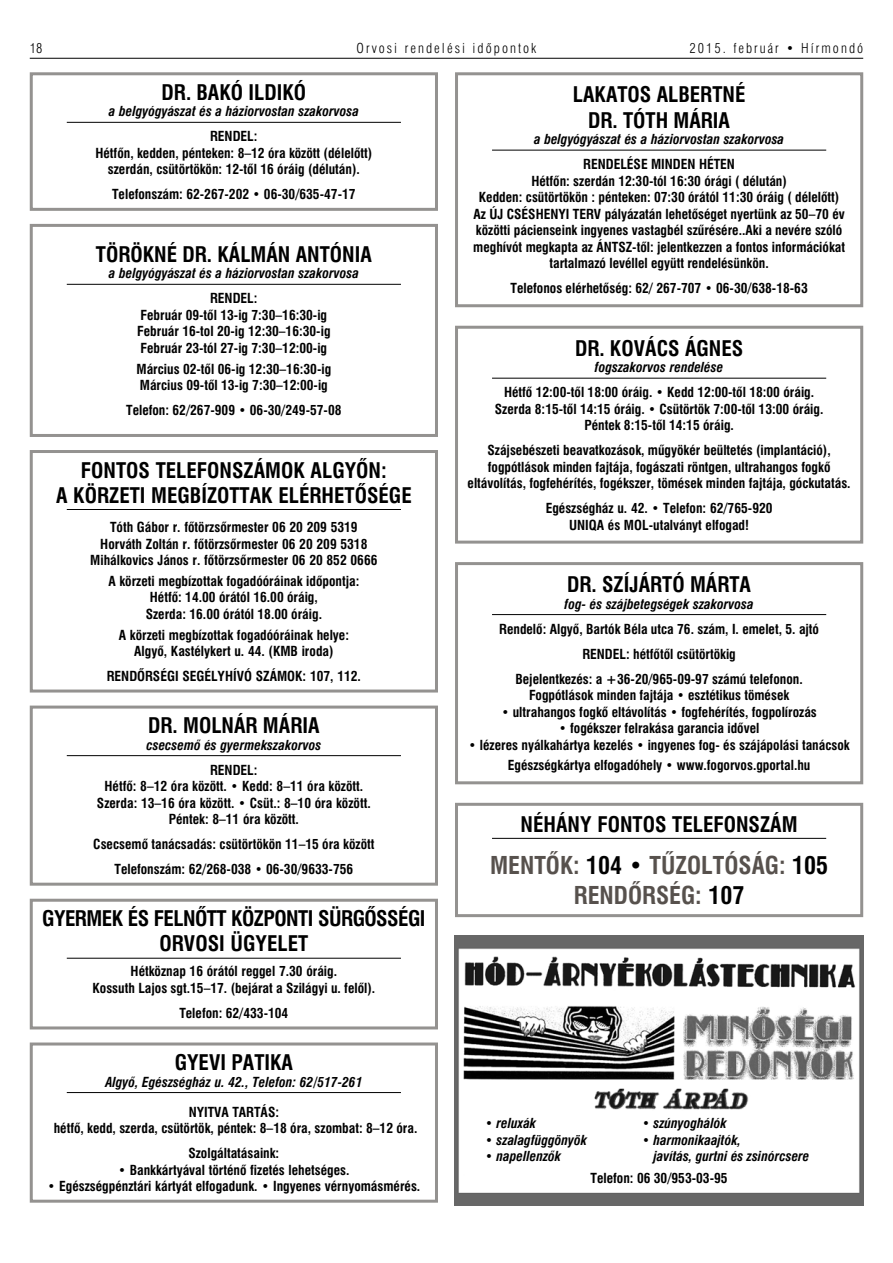
<style>
.page{position:relative;width:893px;height:1263px;background:#fff}
.page>*{position:absolute;margin:0;border:0;box-sizing:border-box;transform-origin:0 0}
.t1{font:24px/30px "Hu Swis 721 Cn BT Bold";color:#57514d;text-align:center}
.t2{font:21px/25.2px "Hu Swis 721 Cn BT Bold";color:#000}
.t3{font:21px/25.2px "Hu Swis 721 Cn BT Bold";letter-spacing:-.025em;color:#000;text-align:center}
.t4{font:13.5px/16.5px "Hu Swis 721 Cn BT Bold";color:#000;text-align:center}
.t5{font:italic 13.5px/16.5px "Hu Swis 721 Cn BT Bold";color:#000}
.t6{font:13.5px "Hu Swis 721 Lt Cn BT";letter-spacing:.15em;color:#000}
.s1{color:#000}
</style>
<div class="page">
<hr style="left:30px;top:58px;width:833px;height:1px;background:#000">
<hr style="left:492px;top:378px;width:334px;height:1px;background:#000">
<div style="left:455px;top:326px;width:408px;height:218px;border:3px solid #949290"></div>
<hr style="left:67px;top:755px;width:334px;height:1px;background:#000">
<div style="left:30px;top:705px;width:408px;height:181px;border:3px solid #949290"></div>
<hr style="left:67px;top:284px;width:334px;height:1px;background:#000">
<div style="left:30px;top:224px;width:408px;height:213px;border:3px solid #949290"></div>
<hr style="left:67px;top:958px;width:334px;height:1px;background:#000">
<div style="left:30px;top:899px;width:408px;height:130px;border:3px solid #949290"></div>
<hr style="left:492px;top:838px;width:334px;height:1px;background:#000">
<div style="left:455px;top:803px;width:408px;height:114px;border:3px solid #949290"></div>
<hr style="left:67px;top:122px;width:334px;height:1px;background:#000">
<div style="left:30px;top:72px;width:408px;height:139px;border:3px solid #949290"></div>
<hr style="left:67px;top:509px;width:334px;height:1px;background:#000">
<div style="left:30px;top:450px;width:408px;height:242px;border:3px solid #949290"></div>
<hr style="left:67px;top:1092px;width:334px;height:1px;background:#000">
<div style="left:30px;top:1042px;width:408px;height:161px;border:3px solid #949290"></div>
<hr style="left:492px;top:150px;width:334px;height:1px;background:#000">
<div style="left:455px;top:72px;width:408px;height:235px;border:3px solid #949290"></div>
<hr style="left:492px;top:614px;width:334px;height:1px;background:#000">
<div style="left:455px;top:562px;width:408px;height:222px;border:3px solid #949290"></div>
<img style="left:455px;top:936px;width:408px;height:270px">
<div style="left:485px;top:1117px;width:138px;height:54px;background:#fff"></div>
<div style="left:642px;top:1117px;width:206px;height:54px;background:#fff"></div>
<p class="t6" style="left:30px;top:40px;width:14px">18</p>
<p class="t6" style="left:357px;top:40px;width:181px">Orvosi rendelési idôpontok</p>
<p class="t6" style="left:690px;top:40px;width:175px">2015. február • Hírmondó</p>
<h2 class="t2" style="left:162px;top:80px;width:146px">DR. BAKÓ ILD IKÓ</h2>
<p class="t5" style="left:109px;top:103px;width:252px">a belgyógyászat és a háziorvostan szakorvosa</p>
<p class="t4" style="left:95px;top:128px;width:278px">Rendel:<br>Hétfôn, kedden, pénteken: 8–12 óra között (délelôtt) szerdán, csütörtökön: 12-tôl 16 óráig (délután).</p>
<p class="t4" style="left:112px;top:186px;width:245px">Telefonszám: 62-267-202 • 06-30/635-47-17</p>
<h2 class="t2" style="left:96px;top:242px;width:146px">TÖRÖKNÉ DR. KÁLMÁN</h2>
<h2 class="t2" style="left:296px;top:242px;width:77px">ANTÓNIA</h2>
<p class="t5" style="left:109px;top:265px;width:252px">a belgyógyászat és a háziorvostan szakorvosa</p>
<p class="t4" style="left:210px;top:290px;width:9px">RENDEL</p>
<p class="t4" style="left:137px;top:290px;width:195px;text-align:left;text-indent:117px">:<br>Február 09-tôl 13-ig 7:30–16:30-ig<br>Február 16-tol 20-ig 12:30–16:30-ig<br>Február 23-tól 27-ig 7:30–12:00-ig</p>
<p class="t4" style="left:136px;top:360px;width:196px;text-align:left">Március 02-tôl 06-ig 12:30–16:30-ig<br>Március 09-tôl 13-ig 7:30–12:00-ig</p>
<p class="t4" style="left:126px;top:402px;width:217px">Telefon: 62/267-909 • 06-30/249-57-08</p>
<h2 class="t2" style="left:81px;top:457px;width:23px">FONTO</h2>
<h2 class="t2" style="left:138px;top:457px;width:29px">S TELE</h2>
<h2 class="t2" style="left:197px;top:457px;width:60px">FON SZÁMO</h2>
<h2 class="t2" style="left:293px;top:457px;width:30px">K ALGY</h2>
<h2 class="t2" style="left:356px;top:457px;width:32px">ôN:</h2>
<h2 class="t2" style="left:56px;top:482px;width:53px">A KÖRZET</h2>
<h2 class="t2" style="left:140px;top:482px;width:24px">I MEGBÍZOTTA</h2>
<h2 class="t2" style="left:261px;top:482px;width:29px">K ELÉR</h2>
<h2 class="t2" style="left:322px;top:482px;width:69px">HETôSÉGE</h2>
<p class="t4" style="left:90px;top:519px;width:289px">Tóth Gábor r. fôtörzsôrmester 06 20 209 5319<br>Horváth Zoltán r. fôtörzsôrmester 06 20 209 5318<br>Mihálkovics János r. fôtörzsôrmester 06 20 852 0666</p>
<p class="t4" style="left:108px;top:573px;width:253px">A körzeti megbízottak fogadóóráinak idôpontja:<br>Hétfô: 14.00 órától 16.00 óráig,<br>Szerda: 16.00 órától 18.00 óráig.</p>
<p class="t4" style="left:119px;top:626px;width:232px">A körzeti megbízottak fogadóóráinak helye:<br>Algyô, Kastélykert u. 44. (KMB iroda)</p>
<p class="t4" style="left:107px;top:668px;width:256px">Rendôrségi segélyhívó számok: 107, 112.</p>
<h2 class="t2" style="left:148px;top:713px;width:173px">Dr. Molnár Mária</h2>
<p class="t5" style="left:147px;top:736px;width:176px">csecsemô és gyermekszakorvos</p>
<p class="t4" style="left:97px;top:761px;width:275px">Rendel:<br>Hétfô: 8–12 óra között. • Kedd: 8–11 óra között.<br>Szerda: 13–16 óra között. • Csüt.: 8–10 óra között.<br>Péntek: 8–11 óra között.</p>
<p class="t4" style="left:93px;top:832px;width:283px;line-height:25px">Csecsemô tanácsadás: csütörtökön 11–15 óra között<br>Telefonszám: 62/268-038 • 06-30/9633-756</p>
<h2 class="t3" style="left:42px;top:906px;width:382px">Gyermek és felnôtt központi sürgôsségi orvosi ügyelet</h2>
<p class="t4" style="left:93px;top:963px;width:284px">Hétköznap 16 órától reggel 7.30 óráig.<br>Kossuth Lajos sgt.15–17. (bejárat a Szilágyi u. felôl).</p>
<p class="t4" style="left:179px;top:1005px;width:110px">Telefon: 62/433-104</p>
<h2 class="t2" style="left:175px;top:1050px;width:13px">GYEV</h2>
<h2 class="t2" style="left:221px;top:1050px;width:74px">I PATIKA</h2>
<p class="t5" style="left:105px;top:1073px;width:259px">Algyõ, Egészségház u. 42., Telefon: 62/517-261</p>
<p class="t4" style="left:54px;top:1103px;width:365px">Nyitva tartás:<br>hétfõ, kedd, szerda, csütörtök, péntek: 8–18 óra, szombat: 8–12 óra.</p>
<p class="t4" style="left:188px;top:1145px;width:92px">Szolgáltatásaink:</p>
<p class="t4" style="left:118px;top:1161px;width:233px">• Bankkártyával történõ fizetés lehetséges.</p>
<p class="t4" style="left:47px;top:1178px;width:374px">• Egészségpénztári kártyát elfogadunk. • Ingyenes vérnyomásmérés.</p>
<h2 class="t2" style="left:588px;top:82px;width:100px;text-indent:-15px">LAKATOS ALBERTNÉ<br>DR. TÓTH MÁR</h2>
<h2 class="t2" style="left:713px;top:107px;width:18px">IA</h2>
<p class="t5" style="left:534px;top:131px;width:252px">a belgyógyászat és a háziorvostan szakorvosa</p>
<p class="t4" style="left:583px;top:156px;width:153px">rendelése minden héten</p>
<p class="t4" style="left:531px;top:172px;width:257px">Hétfôn: szerdán 12:30-tól 16:30 órági ( délután)</p>
<p class="t4" style="left:479px;top:189px;width:362px">Kedden: csütörtökön : pénteken: 07:30 órától 11:30 óráig ( délelôtt)</p>
<p class="t4" style="left:473px;top:205px;width:373px">Az ÚJ CSÉSHENYI TERV pályázatán lehetôséget nyertünk az 50–70 év</p>
<p class="t4" style="left:476px;top:222px;width:368px">közötti pácienseink ingyenes vastagbél szûrésére..Aki a nevére szóló</p>
<p class="t4" style="left:473px;top:238px;width:128px">meghívót megkapta az ÁNT</p>
<p class="t4" style="left:549px;top:238px;width:297px;text-align:left;text-indent:69px">SZ-tôl: jelentkezzen a fontos információkat tartalmazó levéllel együtt rendelésünkön.</p>
<p class="t4" style="left:510px;top:280px;width:299px">Telefonos elérhetôség: 62/ 267-707 • 06-30/638-18-63</p>
<h2 class="t2" style="left:575px;top:335px;width:123px">DR. KOVÁCS ÁGNE</h2>
<h2 class="t2" style="left:732px;top:335px;width:13px">S</h2>
<p class="t5" style="left:595px;top:359px;width:130px">fogszakorvos rendelése</p>
<p class="t4" style="left:495px;top:384px;width:330px">Hétfô 12:00-tôl 18:00 óráig. • Kedd 12:00-tôl 18:00 óráig.<br>Szerda 8:15-tôl 14:15 óráig. • Csütörtök 7:00-tôl 13:00 óráig.<br>Péntek 8:15-tôl 14:15 óráig.</p>
<p class="t4" style="left:468px;top:442px;width:385px">Szájsebészeti beavatkozások, mûgyökér beültetés (implantáció), fogpótlások minden fajtája, fogászati röntgen, ultrahangos fogkô eltávolítás, fogfehérítés, fogékszer, tömések minden fajtája, góckutatás.</p>
<p class="t4" style="left:569px;top:500px;width:205px;text-align:left;text-indent:-23px">Egészségház u. 42. • Telefon: 62/765-920<br>UN IQA és MOL</p>
<p class="t4" style="left:649px;top:516px;width:102px">-utalványt elfogad!</p>
<h2 class="t2" style="left:567px;top:572px;width:136px">DR. SZÍJÁRTÓ MÁRTA</h2>
<p class="t5" style="left:565px;top:595px;width:190px">fog- és szájbetegségek szakorvosa</p>
<p class="t4" style="left:499px;top:616px;width:321px;line-height:25px">Rendelô: Algyô, Bartók Béla utca 76. szám, I. emelet, 5. ajtó<br>Rendel: hétfôtôl csütörtökig<br>Bejelentkezés: a +36-20/965-09-97 számú telefonon.</p>
<p class="t4" style="left:529px;top:687px;width:262px">Fogpótlások minden fajtája • esztétikus tömések</p>
<p class="t4" style="left:501px;top:703px;width:317px">• ultrahangos fogkô eltávolítás • fogfehérítés, fogpolírozás</p>
<p class="t4" style="left:559px;top:720px;width:202px">• fogékszer felrakása garancia idôvel</p>
<p class="t4" style="left:469px;top:734px;width:383px;line-height:20.7px">• lézeres nyálkahártya kezelés • ingyenes fog- és szájápolási tanácsok<br>Egészségkártya elfogadóhely • www.fogorvos.gportal.hu</p>
<h2 class="t2" style="left:521px;top:811px;width:278px">Néhány fontos telefonszám</h2>
<h1 class="t1" style="left:490px;top:851px;width:340px">Mentôk: <span class="s1">104 •</span> Tûzoltóság: <span class="s1">105<br></span>Rendôrség: <span class="s1">107</span></h1>
<p class="t5" style="left:485px;top:1115px;width:52px">• reluxák</p>
<p class="t5" style="left:485px;top:1131px;width:103px">• szalagfüggönyök</p>
<p class="t5" style="left:485px;top:1148px;width:78px">• napellenzôk</p>
<p class="t5" style="left:642px;top:1115px;width:86px">• szúnyoghálók</p>
<p class="t5" style="left:653px;top:1131px;width:158px;text-indent:-11px">• harmonikaajtók,<br>javítás, gurtni és zsinórcsere</p>
<p class="t4" style="left:591px;top:1170px;width:139px">Telefon: 06 30/953-03-95</p>
</div>
